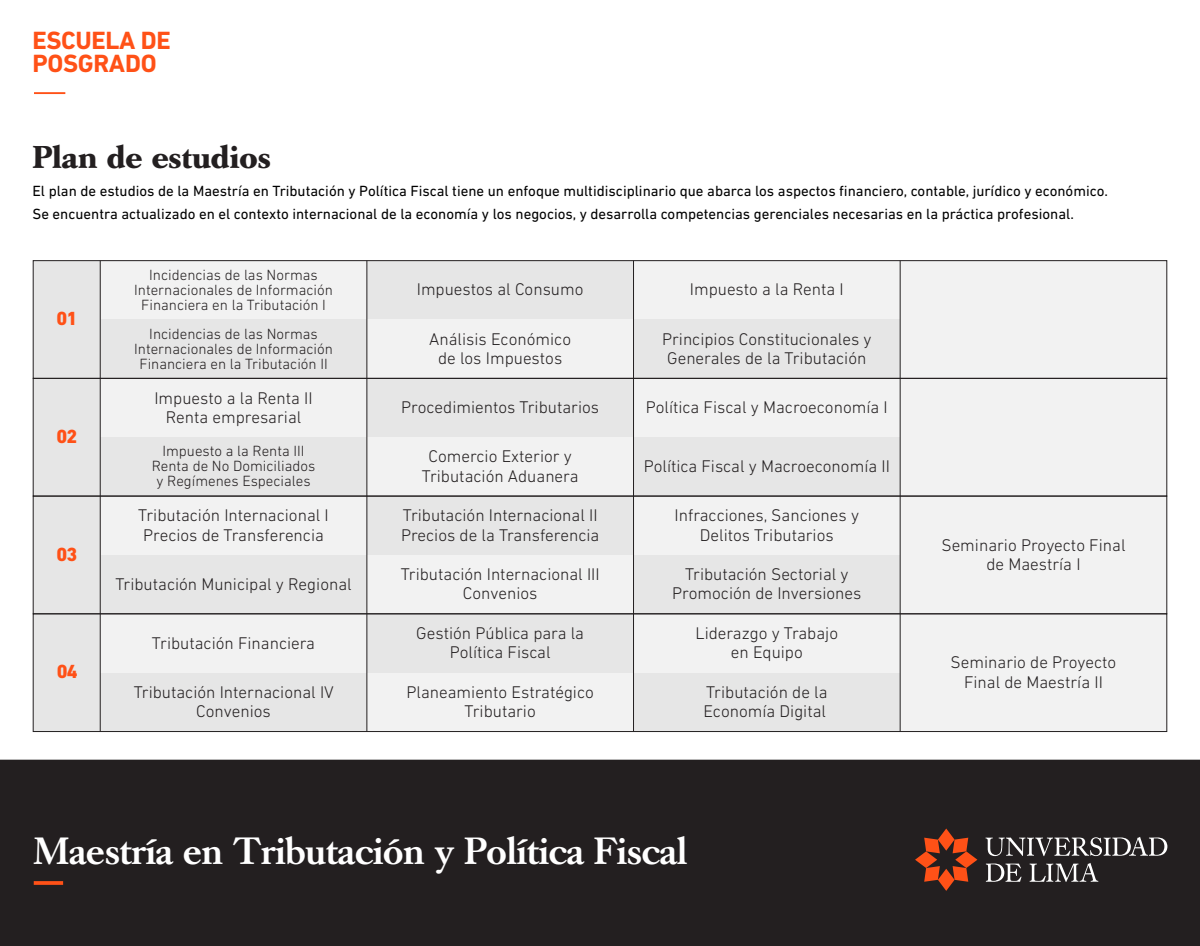
<style>
.page{position:relative;width:1200px;height:946px;background:#fff}
.page>*{position:absolute;margin:0;border:0;box-sizing:border-box;transform-origin:0 0}
.t1{font:500 37.5px "Caslon Book BE";color:#fff}
.t2{font:700 31.25px "Caslon Book BE";color:#231f20}
.t3{font:700 25.38px/22.9px "DIN Next LT Pro";letter-spacing:-.01em;color:#ff5117}
.t4{font:800 19.38px "DIN Next LT Pro";letter-spacing:-.04em;color:#ff5117}
.t5{font:300 17.19px/19.4px "DIN Next LT Pro";color:#231f20;text-align:center}
.t6{font:300 15.06px/15.1px "DIN Next LT Pro";color:#231f20;text-align:center}
.t7{font:15px/22.5px "DIN Next LT Pro";color:#000}
</style>
<div class="page">
<div style="left:0;top:759px;width:1200px;height:187px;background:#231f20"></div>
<svg style="left:986px;top:836px;width:181px;height:20px;background:#5e5b5b"></svg>
<svg style="left:986px;top:863px;width:36px;height:18px"></svg>
<svg style="left:1030px;top:862px;width:68px;height:20px"></svg>
<svg style="left:915px;top:828px;width:62px;height:63px;background:#76311c"></svg>
<svg style="left:34px;top:881px;width:29px;height:4px"></svg>
<hr style="left:34px;top:92px;width:31px;height:2px;background:#ff5117">
<div style="left:634px;top:555px;width:266px;height:59px;background:#e6e6e6"></div>
<div style="left:634px;top:496px;width:266px;height:59px;background:#f2f2f2"></div>
<div style="left:100px;top:555px;width:267px;height:59px;background:#e6e6e6"></div>
<div style="left:100px;top:496px;width:267px;height:59px;background:#f2f2f2"></div>
<div style="left:367px;top:261px;width:267px;height:58px;background:#e6e6e6"></div>
<div style="left:367px;top:319px;width:267px;height:59px;background:#f2f2f2"></div>
<div style="left:634px;top:378px;width:266px;height:59px;background:#f2f2f2"></div>
<div style="left:634px;top:437px;width:266px;height:59px;background:#e6e6e6"></div>
<div style="left:634px;top:614px;width:266px;height:117px;background:#f2f2f2"></div>
<div style="left:900px;top:378px;width:267px;height:118px;background:#f2f2f2"></div>
<div style="left:900px;top:496px;width:267px;height:118px;background:#f2f2f2"></div>
<div style="left:900px;top:614px;width:267px;height:117px;background:#f2f2f2"></div>
<div style="left:900px;top:261px;width:267px;height:117px;background:#f2f2f2"></div>
<div style="left:100px;top:261px;width:267px;height:58px;background:#f2f2f2"></div>
<div style="left:100px;top:319px;width:267px;height:59px;background:#e6e6e6"></div>
<div style="left:634px;top:261px;width:266px;height:58px;background:#f2f2f2"></div>
<div style="left:634px;top:319px;width:266px;height:59px;background:#e6e6e6"></div>
<div style="left:33px;top:261px;width:67px;height:470px;background:#e6e6e6"></div>
<div style="left:100px;top:378px;width:267px;height:59px;background:#f2f2f2"></div>
<div style="left:100px;top:437px;width:267px;height:59px;background:#e6e6e6"></div>
<div style="left:100px;top:614px;width:267px;height:58px;background:#f2f2f2"></div>
<div style="left:100px;top:672px;width:267px;height:59px;background:#e6e6e6"></div>
<div style="left:367px;top:378px;width:267px;height:59px;background:#e6e6e6"></div>
<div style="left:367px;top:437px;width:267px;height:59px;background:#f2f2f2"></div>
<div style="left:367px;top:614px;width:267px;height:58px;background:#e6e6e6"></div>
<div style="left:634px;top:672px;width:266px;height:59px;background:#e6e6e6"></div>
<div style="left:367px;top:672px;width:267px;height:59px;background:#f2f2f2"></div>
<div style="left:367px;top:496px;width:267px;height:59px;background:#e6e6e6"></div>
<div style="left:367px;top:555px;width:267px;height:59px;background:#f2f2f2"></div>
<div style="left:33px;top:496px;width:1134px;height:118px;border:1px solid #231f20"></div>
<div style="left:33px;top:613px;width:1134px;height:119px;border:1px solid #231f20"></div>
<div style="left:33px;top:260px;width:1134px;height:119px;border:1px solid #231f20"></div>
<hr style="left:367px;top:261px;width:1px;height:470px;background:#231f20">
<hr style="left:633px;top:261px;width:1px;height:470px;background:#231f20">
<hr style="left:900px;top:261px;width:1px;height:470px;background:#231f20">
<hr style="left:100px;top:261px;width:1px;height:470px;background:#231f20">
<h3 class="t3" style="left:32px;top:29px;width:140px">ESCUELA DE<br>POSGRADO</h3>
<h2 class="t2" style="left:33px;top:139px;width:240px">Plan de estudios</h2>
<p class="t7" style="left:32px;top:180px;width:1077px">El plan de estudios de la Maestría en Tributación y Política Fiscal tiene un enfoque multidisciplinario que abarca los aspectos financiero, contable, jurídico y económico.<br>Se encuentra actualizado en el contexto internacional de la economía y los negocios, y desarrolla competencias gerenciales necesarias en la práctica profesional.</p>
<p class="t4" style="left:56px;top:307px;width:22px">01</p>
<p class="t4" style="left:56px;top:425px;width:22px">02</p>
<p class="t4" style="left:56px;top:543px;width:22px">03</p>
<p class="t4" style="left:57px;top:660px;width:22px">04</p>
<p class="t6" style="left:134px;top:267px;width:200px">Incidencias de las Normas<br>Internacionales de Información<br>Financiera en la Tributación I</p>
<p class="t6" style="left:134px;top:326px;width:200px">Incidencias de las Normas<br>Internacionales de Información<br>Financiera en la Tributación II</p>
<p class="t5" style="left:154px;top:388px;width:160px">Impuesto a la Renta II<br>Renta empresarial</p>
<p class="t6" style="left:152px;top:443px;width:165px">Impuesto a la Renta III<br>Renta de No Domiciliados y Regímenes Especiales</p>
<p class="t5" style="left:138px;top:505px;width:192px;text-align:left">Tributación Internacional I<br>Precios de Transferencia</p>
<p class="t5" style="left:115px;top:574px;width:238px">Tributación Municipal y Regional</p>
<p class="t5" style="left:152px;top:633px;width:165px">Tributación Financiera</p>
<p class="t5" style="left:134px;top:682px;width:202px">Tributación Internacional IV<br>Convenios</p>
<p class="t5" style="left:417px;top:280px;width:168px">Impuestos al Consumo</p>
<p class="t5" style="left:429px;top:329px;width:143px">Análisis Económico de los Impuestos</p>
<p class="t5" style="left:690px;top:280px;width:156px">Impuesto a la Renta I</p>
<p class="t5" style="left:662px;top:329px;width:211px">Principios Constitucionales y<br>Generales de la Tributación</p>
<p class="t5" style="left:646px;top:397px;width:243px">Política Fiscal y Macroeconomía I</p>
<p class="t5" style="left:401px;top:397px;width:199px">Procedimientos Tributarios</p>
<p class="t5" style="left:422px;top:446px;width:158px">Comercio Exterior y<br>Tributación Aduanera</p>
<p class="t5" style="left:401px;top:505px;width:200px;text-align:left">Tributación Internacional II<br>Precios de la Transferencia</p>
<p class="t5" style="left:401px;top:564px;width:200px">Tributación Internacional III<br>Convenios</p>
<p class="t5" style="left:416px;top:623px;width:169px">Gestión Pública para la<br>Política Fiscal</p>
<p class="t5" style="left:696px;top:623px;width:144px">Liderazgo y Trabajo en Equipo</p>
<p class="t5" style="left:406px;top:682px;width:189px">Planeamiento Estratégico<br>Tributario</p>
<p class="t5" style="left:644px;top:456px;width:248px">Política Fiscal y Macroeconomía II</p>
<p class="t5" style="left:675px;top:505px;width:186px">Infracciones, Sanciones y<br>Delitos Tributarios</p>
<p class="t5" style="left:672px;top:564px;width:191px">Tributación Sectorial y<br>Promoción de Inversiones</p>
<p class="t5" style="left:703px;top:682px;width:126px;text-align:left">Tributación de la<br>Economía Digital</p>
<h1 class="t1" style="left:34px;top:829px;width:655px">Maestría en Tributación y Política Fiscal</h1>
<p class="t5" style="left:941px;top:535px;width:186px">Seminario Proyecto Final de Maestría I</p>
<p class="t5" style="left:951px;top:652px;width:167px">Seminario de Proyecto<br>Final de Maestría II</p>
</div>
